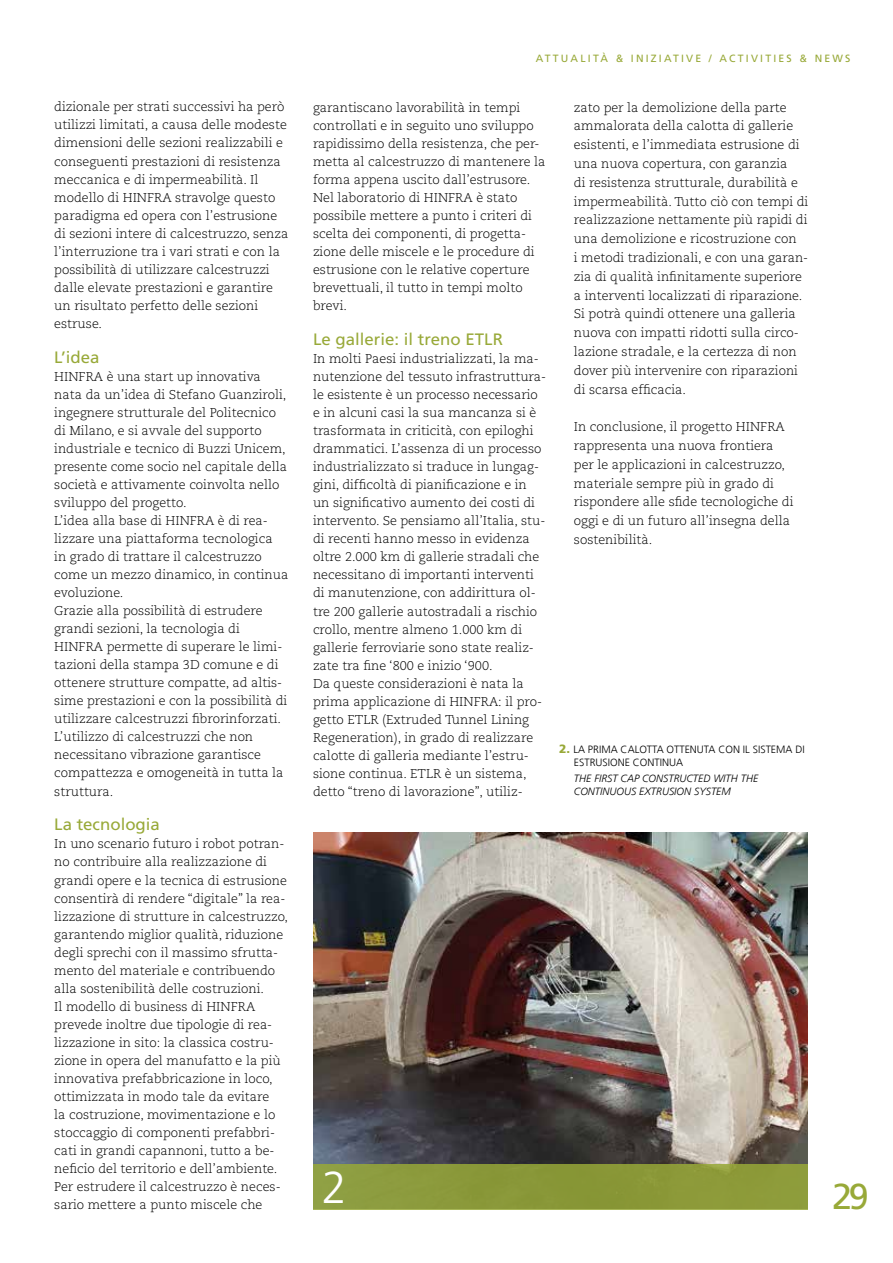
<style>
.page{position:relative;width:893px;height:1263px;background:#fff}
.page>*{position:absolute;margin:0;border:0;box-sizing:border-box;transform-origin:0 0}
.t1{font:300 45px "Frutiger LT Com";color:#fff}
.t2{font:36px "Frutiger LT Com";color:#98a938}
.t3{font:16.5px "Frutiger LT Com";color:#98a938}
.t4{font:300 12.75px/18px "Caecilia LT Std";color:#000}
.t5{font:300 10.5px/13.5px "Frutiger LT Com";color:#000}
.t6{font:italic 300 10.5px/13.5px "Frutiger LT Com";color:#000}
.t7{font:10.5px "Frutiger LT Com";letter-spacing:.21em;color:#98a938}
.s1{font-weight:900;font-size:12px;color:#98a938}
</style>
<div class="page">
<img style="left:314px;top:832px;width:494px;height:332px">
<div style="left:314px;top:1164px;width:494px;height:46px;background:#8c9a39"></div>
<p class="t4" style="left:54px;top:98px;width:236px">dizionale per strati successivi ha però utilizzi limitati, a causa delle modeste dimensioni delle sezioni realizzabili e conseguenti prestazioni di resistenza meccanica e di impermeabilità. Il modello di HINFRA stravolge questo paradigma ed opera con l’estrusione di sezioni intere di calcestruzzo, senza l’interruzione tra i vari strati e con la possibilità di utilizzare calcestruzzi dalle elevate prestazioni e garantire un risultato perfetto delle sezioni estruse.</p>
<p class="t3" style="left:54px;top:347px;width:47px">L’idea</p>
<p class="t4" style="left:54px;top:368px;width:236px">HINFRA è una start up innovativa nata da un’idea di Stefano Guanziroli, ingegnere strutturale del Politecnico di Milano, e si avvale del supporto industriale e tecnico di Buzzi Unicem, presente come socio nel capitale della società e attivamente coinvolta nello sviluppo del progetto.<br>L’idea alla base di HINFRA è di rea&shy;lizzare una piattaforma tecnologica<br>in grado di trattare il calcestruzzo come un mezzo dinamico, in continua evoluzione.<br>Grazie alla possibilità di estrudere grandi sezioni, la tecnologia di HINFRA permette di superare le limi&shy;tazioni della stampa 3D comune e di ottenere strutture compatte, ad altis&shy;sime prestazioni e con la possibilità di utilizzare calcestruzzi fibrorinforzati.<br>L’utilizzo di calcestruzzi che non necessitano vibrazione garantisce compattezza e omogeneità in tutta la struttura.</p>
<p class="t3" style="left:54px;top:814px;width:107px">La tecnologia</p>
<p class="t4" style="left:54px;top:835px;width:235px">In uno scenario futuro i robot potran&shy;no contribuire alla realizzazione di grandi opere e la tecnica di estrusione consentirà di rendere “digitale” la rea&shy;lizzazione di strutture in calcestruzzo, garantendo miglior qualità, riduzione degli sprechi con il massimo sfrutta&shy;mento del materiale e contribuendo alla sostenibilità delle costruzioni.<br>Il modello di business di HINFRA prevede inoltre due tipologie di rea&shy;lizzazione in sito: la classica costru&shy;zione in opera del manufatto e la più innovativa prefabbricazione in loco, ottimizzata in modo tale da evitare<br>la costruzione, movimentazione e lo stoccaggio di componenti prefabbri&shy;cati in grandi capannoni, tutto a be&shy;neficio del territorio e dell’ambiente.<br>Per estrudere il calcestruzzo è neces&shy;sario mettere a punto miscele che</p>
<p class="t7" style="left:536px;top:52px;width:9px">attualit</p>
<p class="t7" style="left:600px;top:52px;width:37px">à &amp; ini</p>
<p class="t7" style="left:651px;top:52px;width:15px">ziati</p>
<p class="t7" style="left:686px;top:52px;width:80px">ve / a cti viti</p>
<p class="t7" style="left:779px;top:52px;width:72px">es &amp; n ews</p>
<p class="t4" style="left:313px;top:98px;width:234px">garantiscano lavorabilità in tempi controllati e in seguito uno sviluppo rapidissimo della resistenza, che per&shy;metta al calcestruzzo di mantenere la forma appena uscito dall’estrusore.<br>Nel laboratorio di HINFRA è stato possibile mettere a punto i criteri di scelta dei componenti, di progetta&shy;zione delle miscele e le procedure di estrusione con le relative coperture brevettuali, il tutto in tempi molto brevi.</p>
<p class="t3" style="left:313px;top:329px;width:191px">Le gallerie: il treno ETLR</p>
<p class="t4" style="left:313px;top:350px;width:235px">In molti Paesi industrializzati, la ma&shy;nutenzione del tessuto infrastruttura&shy;le esistente è un processo necessario e in alcuni casi la sua mancanza si è trasformata in criticità, con epiloghi drammatici. L’assenza di un processo industrializzato si traduce in lungag&shy;gini, difficoltà di pianificazione e in un significativo aumento dei costi di intervento. Se pensiamo all’Italia, stu&shy;di recenti hanno messo in evidenza oltre 2.000 km di gallerie stradali che necessitano di importanti interventi di manutenzione, con addirittura ol&shy;tre 200 gallerie autostradali a rischio crollo, mentre almeno 1.000 km di gallerie ferroviarie sono state realiz&shy;zate tra fine ‘800 e inizio ‘900.<br>Da queste considerazioni è nata la prima applicazione di HINFRA: il pro&shy;getto ETLR (Extruded Tunnel Lining Regeneration), in grado di realizzare calotte di galleria mediante l’estru&shy;sione continua. ETLR è un sistema, detto “treno di lavorazione”, utiliz-</p>
<p class="t4" style="left:574px;top:98px;width:236px;line-height:18.8px">zato per la demolizione della parte ammalorata della calotta di gallerie esistenti, e l’immediata estrusione di una nuova copertura, con garanzia<br>di resistenza strutturale, durabilità e impermeabilità. Tutto ciò con tempi di realizzazione nettamente più rapidi di una demolizione e ricostruzione con<br>i metodi tradizionali, e con una garan&shy;zia di qualità infinitamente superiore a interventi localizzati di riparazione.<br>Si potrà quindi ottenere una galleria nuova con impatti ridotti sulla circo&shy;lazione stradale, e la certezza di non dover più intervenire con riparazioni di scarsa efficacia.</p>
<p class="t4" style="left:574px;top:418px;width:221px;line-height:18.8px">In conclusione, il progetto HINFRA rappresenta una nuova frontiera per le applicazioni in calcestruzzo, materiale sempre più in grado di rispondere alle sfide tecnologiche di oggi e di un futuro all’insegna della sostenibilità.</p>
<p class="t5" style="left:574px;top:742px;width:231px;text-indent:-15px"><span class="s1">2.</span> LA PRI MA CALOTTA OTTENUTA CON IL SISTEMA DI<br>ESTRUSIONE CONTINUA</p>
<p class="t6" style="left:574px;top:771px;width:186px">THE FIRST CAP CONSTRUCTED WITH THE<br>CONTINUOUS EXTRUSION SYSTEM</p>
<h1 class="t1" style="left:322px;top:1160px;width:27px">2</h1>
<h2 class="t2" style="left:832px;top:1174px;width:38px">29</h2>
</div>
